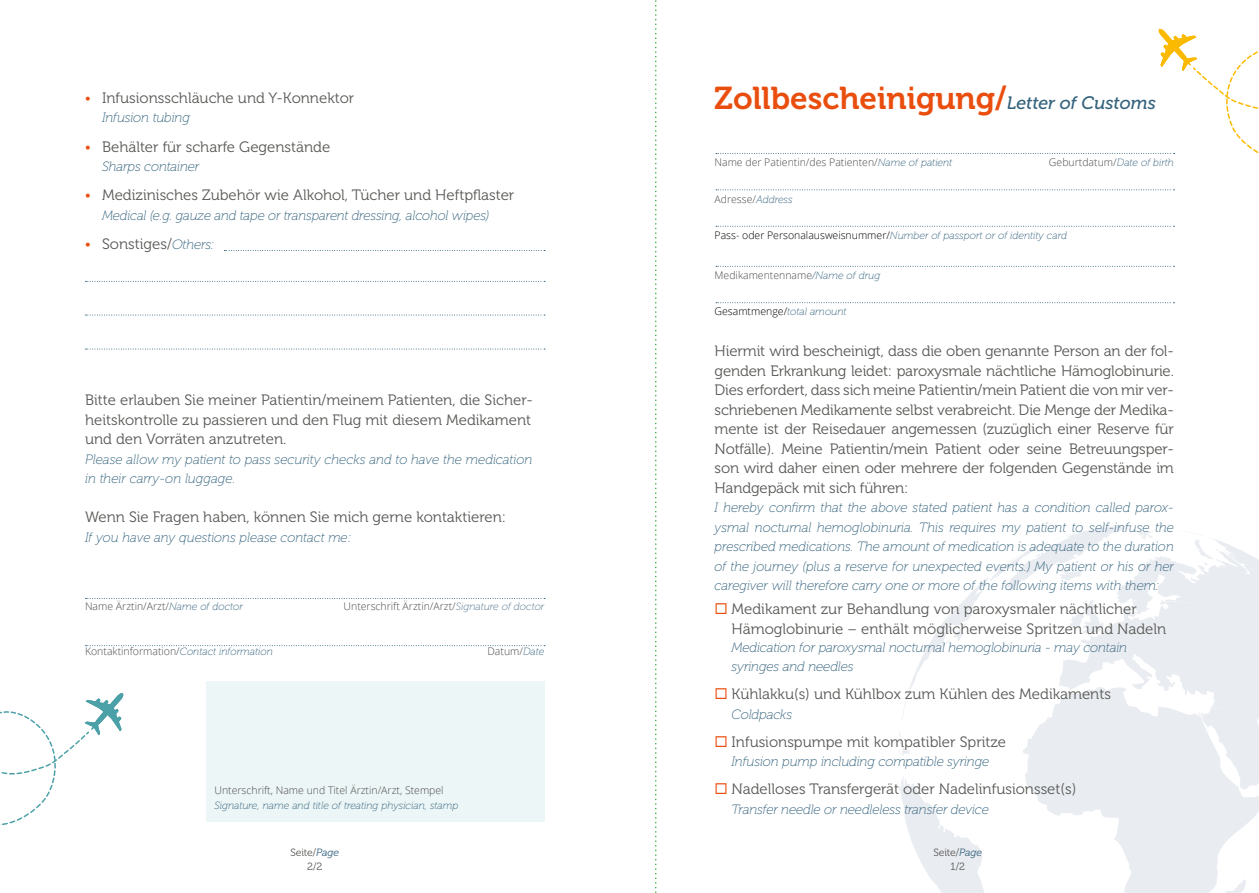
<style>
.page{position:relative;width:1259px;height:893px;background:#fff}
.page>*{position:absolute;margin:0;border:0;box-sizing:border-box;transform-origin:0 0}
.t1{font:31.5px "Museo 700";color:#e94e0f}
.t2{font:15px/19.5px "Museo 300";color:#585955;text-align:justify}
.t3{font:italic 13.5px/19.5px "Museo 100";letter-spacing:-.01em;color:#35637d}
.t4{font:300 10.5px "Open Sans";color:#4a4a49}
.t5{font:italic 10.5px "Museo 100";color:#35637d}
.t6{font:10.5px/13.5px "Museo 300";letter-spacing:-.01em;color:#585955;text-align:center}
.t7{font:300 10.5px "Open Sans";color:#000}
.s1{font-family:"Museo 100";font-style:italic;color:#e94e0f}
.s2{font-family:"Museo 100";font-style:italic;font-size:13.5px;color:#35637d}
.s3{font-family:"Museo Sans 100"}
.s4{font-family:"Museo 100";font-weight:400;font-style:italic;color:#35637d}
.s5{font-family:"Museo 100";font-weight:400;font-style:italic;color:#52758e}
.s6{font-style:italic;color:#35637d}
.s7{font-family:"Museo 500";font-style:italic;font-size:18px;color:#35637d}
.s8{font-family:"Open Sans";font-weight:300;font-style:normal;color:#000}
.s9{font-style:italic;color:#34637d}
</style>
<div class="page">
<svg style="left:85px;top:281px;width:460px;height:1px"></svg>
<svg style="left:85px;top:315px;width:460px;height:1px"></svg>
<svg style="left:85px;top:349px;width:460px;height:1px"></svg>
<svg style="left:224px;top:250px;width:321px;height:1px"></svg>
<svg style="left:85px;top:598px;width:460px;height:1px"></svg>
<svg style="left:85px;top:645px;width:460px;height:1px"></svg>
<div style="left:206px;top:681px;width:338px;height:141px;background:#edf6f6"></div>
<svg style="left:655px;top:0;width:2px;height:893px"></svg>
<svg style="left:0;top:693px;width:124px;height:132px"></svg>
<svg style="left:899px;top:526px;width:360px;height:367px"></svg>
<svg style="left:716px;top:189px;width:458px;height:1px"></svg>
<svg style="left:716px;top:266px;width:458px;height:1px"></svg>
<svg style="left:716px;top:226px;width:458px;height:1px"></svg>
<svg style="left:716px;top:302px;width:458px;height:1px"></svg>
<svg style="left:716px;top:29px;width:543px;height:125px"></svg>
<p class="t2" style="left:85px;top:88px;width:271px"><span class="s1">•</span> Infusionsschläuche und Y‑Konnektor</p>
<p class="t3" style="left:102px;top:108px;width:89px">Infusion tubing</p>
<p class="t2" style="left:85px;top:137px;width:247px"><span class="s1">•</span> Behälter für scharfe Gegenstände</p>
<p class="t3" style="left:102px;top:157px;width:99px">Sharps container</p>
<p class="t2" style="left:85px;top:186px;width:431px"><span class="s1">•</span> Medizinisches Zubehör wie Alkohol, Tücher und Heftpflaster</p>
<p class="t3" style="left:102px;top:206px;width:389px">Medical (e.g. gauze and tape or transparent dressing, alcohol wipes)</p>
<p class="t2" style="left:85px;top:234px;width:130px"><span class="s1">•</span> Sonstiges/<span class="s2">Others:</span></p>
<p class="t2" style="left:85px;top:390px;width:449px">Bitte erlauben Sie meiner Patientin/meinem Patienten, die Sicher&shy;heitskontrolle zu passieren und den Flug mit diesem Medikament und den Vorräten anzutreten.</p>
<p class="t3" style="left:85px;top:449px;width:449px">Please allow my patient to pass security checks and to have the medication in their carry-on luggage.</p>
<p class="t2" style="left:85px;top:507px;width:422px">Wenn Sie Fragen haben, können Sie mich gerne kontaktieren:</p>
<p class="t3" style="left:85px;top:527px;width:268px">If you have any questions please contact me<span class="s3">:</span></p>
<p class="t4" style="left:85px;top:598px;width:159px">Name Ärztin/Arzt/<span class="s4">Name of doctor</span></p>
<p class="t4" style="left:343px;top:598px;width:202px">Unterschrift Ärztin/Arzt/<span class="s5">Signature of doctor</span></p>
<p class="t4" style="left:85px;top:644px;width:189px">Kontaktinformation/<span class="s4">Contact information</span></p>
<p class="t4" style="left:487px;top:644px;width:58px">Datum/<span class="s4">Date</span></p>
<p class="t4" style="left:214px;top:783px;width:231px">Unterschrift, Name und Titel Ärztin/Arzt, Stempel</p>
<p class="t5" style="left:214px;top:800px;width:246px">Signature, name and title of treating physician, stamp</p>
<p class="t6" style="left:290px;top:846px;width:50px">Seite/<span class="s6">Page<br></span>2/2</p>
<h1 class="t1" style="left:714px;top:80px;width:443px">Zollbescheinigung/<span class="s7">Letter of Customs</span></h1>
<p class="t4" style="left:714px;top:155px;width:239px">Name der Patientin/des Patienten/<span class="s4">Name of patient</span></p>
<p class="t4" style="left:1049px;top:155px;width:126px">Geburtdatum/<span class="s4">Date of birth</span></p>
<p class="t4" style="left:714px;top:191px;width:80px">Adresse/<span class="s4">Address</span></p>
<p class="t5" style="left:714px;top:230px;width:354px"><span class="s8">Pass- oder Personalausweisnummer/</span>Number of passport or of identity card</p>
<p class="t4" style="left:714px;top:268px;width:167px">Medikamentenname<span class="s9">/</span><span class="s4">Name of drug</span></p>
<p class="t7" style="left:714px;top:304px;width:133px">Gesamtmenge/<span class="s4">total amount</span></p>
<p class="t2" style="left:714px;top:342px;width:461px">Hiermit wird bescheinigt, dass die oben genannte Person an der fol&shy;genden Erkrankung leidet: paroxysmale nächtliche Hämoglobinurie.<br>Dies erfordert, dass sich meine Patientin/mein Patient die von mir ver&shy;schriebenen Medikamente selbst verabreicht. Die Menge der Medika&shy;mente ist der Reisedauer angemessen (zuzüglich einer Reserve für Notfälle). Meine Patientin/mein Patient oder seine Betreuungsper&shy;son wird daher einen oder mehrere der folgenden Gegenstände im Handgepäck mit sich führen:</p>
<p class="t3" style="left:714px;top:498px;width:461px;text-align:justify">I hereby confirm that the above stated patient has a condition called parox&shy;ysmal nocturnal hemoglobinuria. This requires my patient to self-infuse the prescribed medications. The amount of medication is adequate to the duration of the journey (plus a reserve for unexpected events.) My patient or his or her caregiver will therefore carry one or more of the following items with them:</p>
<p class="t2" style="left:731px;top:599px;width:436px">Medikament zur Behandlung von paroxysmaler nächtlicher<br>Hämoglobinurie – enthält möglicherweise Spritzen und Nadeln</p>
<p class="t3" style="left:731px;top:637px;width:397px">Medication for paroxysmal nocturnal hemoglobinuria - may contain syringes and needles</p>
<p class="t2" style="left:731px;top:684px;width:381px">Kühlakku(s) und Kühlbox zum Kühlen des Medikaments</p>
<p class="t3" style="left:731px;top:704px;width:62px">Coldpacks</p>
<p class="t2" style="left:731px;top:732px;width:276px">Infusionspumpe mit kompatibler Spritze</p>
<p class="t3" style="left:731px;top:752px;width:259px">Infusion pump including compatible syringe</p>
<p class="t2" style="left:731px;top:779px;width:346px">Nadelloses Transfergerät oder Nadelinfusionsset(s)</p>
<p class="t3" style="left:731px;top:799px;width:259px">Transfer needle or needleless transfer device</p>
<p class="t6" style="left:933px;top:846px;width:50px">Seite/<span class="s6">Page<br></span>1/2</p>
</div>
